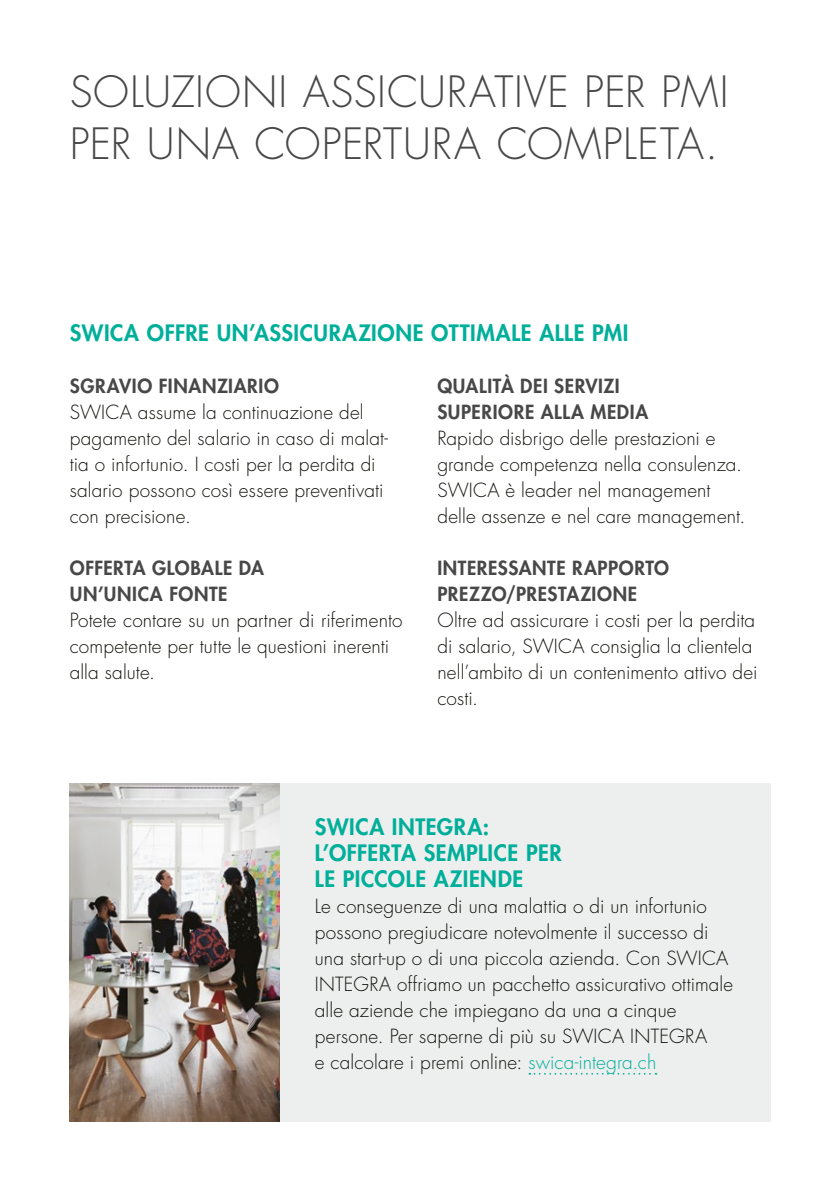
<style>
.page{position:relative;width:840px;height:1191px;background:#fff}
.page>*{position:absolute;margin:0;border:0;box-sizing:border-box;transform-origin:0 0}
.t1{font:300 42px/52px "Futura Std";letter-spacing:.015em;color:#474847}
.t2{font:800 22px/26px "Futura Std";letter-spacing:.025em;color:#00af9a}
.t3{font:300 19px/26px "Futura Std";letter-spacing:.005em;color:#12120d}
.t4{font:800 19px/26px "Futura Std";letter-spacing:.03em;color:#474847}
.s1{color:#00af9a}
</style>
<div class="page">
<img style="left:70px;top:783px;width:210px;height:338px">
<div style="left:280px;top:783px;width:489px;height:338px;background:#edeeee"></div>
<svg style="left:529px;top:1073px;width:127px;height:1px"></svg>
<h1 class="t1" style="left:70px;top:67px;width:660px">SOLUZIONI ASSICURATIVE PER PMI<br>PER UNA COPERTURA COMPLETA.</h1>
<p class="t2" style="left:70px;top:320px;width:560px">SWICA OFFRE UN’ASSICURAZIONE OTTIMALE ALLE PMI</p>
<p class="t4" style="left:70px;top:373px;width:210px">SGRAVIO FINANZIARIO</p>
<p class="t3" style="left:70px;top:399px;width:319px">SWICA assume la continuazione del pagamento del salario in caso di malat&shy;tia o infortunio. I costi per la perdita di salario possono così essere preventivati con precisione.</p>
<p class="t4" style="left:70px;top:555px;width:196px">OFFERTA GLOBALE DA<br>UN’UNICA FONTE</p>
<p class="t3" style="left:70px;top:607px;width:334px">Potete contare su un partner di riferimento competente per tutte le questioni inerenti alla salute.</p>
<p class="t4" style="left:437px;top:373px;width:212px">QUALITÀ DEI SERVIZI<br>SUPERIORE ALLA MEDIA</p>
<p class="t3" style="left:437px;top:425px;width:309px">Rapido disbrigo delle prestazioni e grande competenza nella consulenza.<br>SWICA è leader nel management delle assenze e nel care management.</p>
<p class="t4" style="left:437px;top:555px;width:233px">INTERESSANTE RAPPORTO<br>PREZZO/PRESTAZIONE</p>
<p class="t3" style="left:437px;top:607px;width:321px">Oltre ad assicurare i costi per la perdita di salario, SWICA consiglia la clientela nell’ambito di un contenimento attivo dei costi.</p>
<p class="t2" style="left:315px;top:814px;width:248px">SWICA INTEGRA:<br>L’OFFERTA SEMPLICE PER<br>LE PICCOLE AZIENDE</p>
<p class="t3" style="left:315px;top:893px;width:419px">Le conseguenze di una malattia o di un infortunio possono pregiudicare notevolmente il successo di una start-up o di una piccola azienda. Con SWICA INTEGRA offriamo un pacchetto assicurativo ottimale alle aziende che impiegano da una a cinque persone. Per saperne di più su SWICA INTEGRA<br>e calcolare i premi online: <span class="s1">swica-integra.ch</span></p>
</div>
